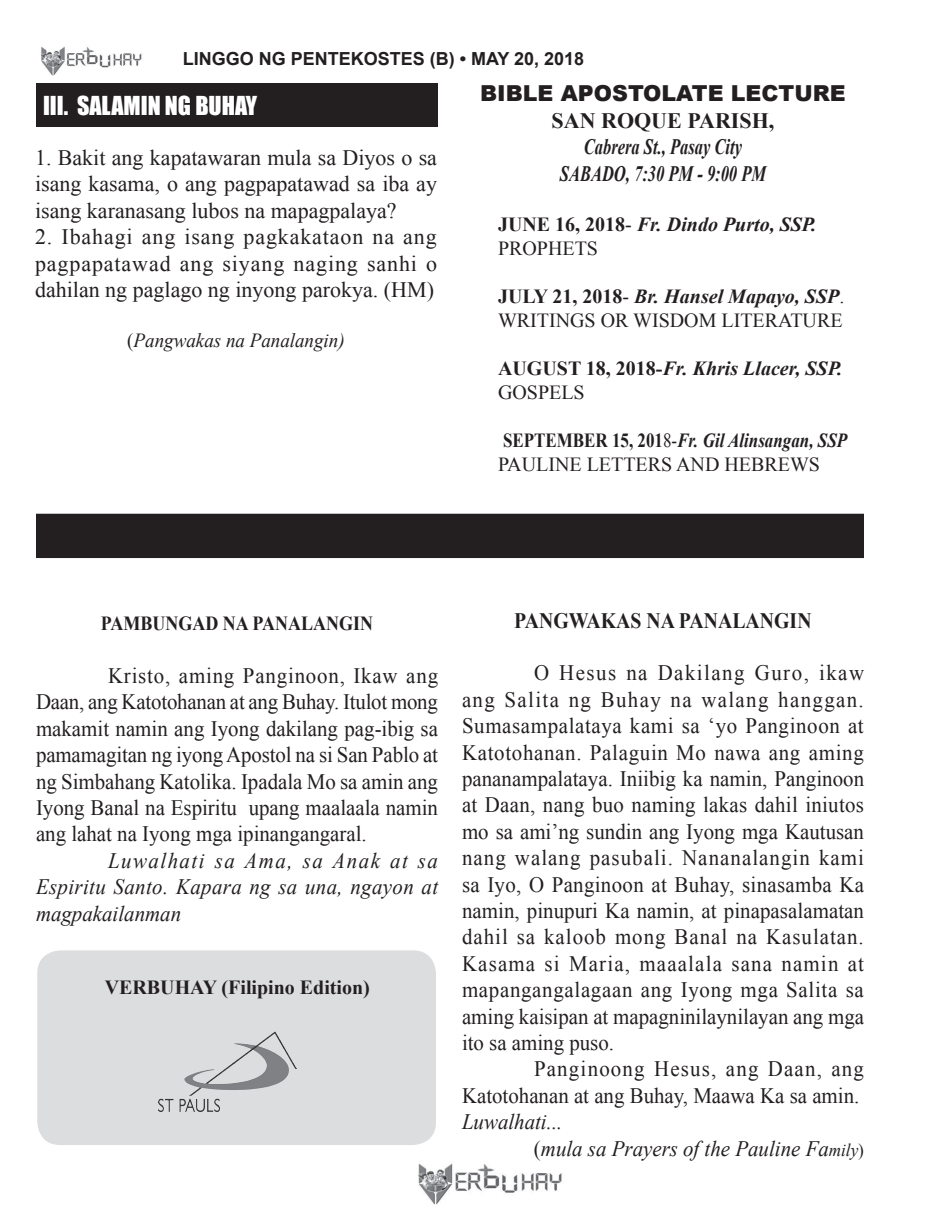
<style>
.page{position:relative;width:936px;height:1224px;background:#fff}
.page>*{position:absolute;margin:0;border:0;box-sizing:border-box;transform-origin:0 0}
.t1{font:24px "Impact";color:#fff}
.bodytext_unindented{font:22px/26.4px "Times New Roman";color:#231f20;text-align:justify;scale:.95 1}
.body_text{font:22px/26.4px "Times New Roman";color:#231f20;text-align:justify}
.bodytext_unindented-2{font:italic 22px/26.4px "Times New Roman";color:#231f20;text-align:justify;scale:.95 1}
.t2{font:italic 700 22px "Times New Roman";color:#231f20;scale:.75 1}
.t3{font:900 22px "Arial";color:#231f20}
.t4{font:700 22px "Times New Roman";color:#231f20;scale:.9 1}
.t5{font:700 22px "Times New Roman";color:#231f20}
.t6{font:italic 700 20px "Times New Roman";color:#231f20}
.t7{font:20px "Times New Roman";color:#231f20}
.t8{font:italic 700 20px "Times New Roman";color:#231f20;scale:.85 1}
.t9{font:700 20px "Times New Roman";color:#231f20}
.body_text-2{font:italic 20px "Times New Roman";color:#231f20;scale:.95 1}
.t10{font:700 20px "Times New Roman";color:#231f20;scale:.9 1}
.t11{font:700 18px "Arial";color:#231f20}
.s1{font-style:normal}
.s2{font-weight:400;font-style:normal}
.s3{font-size:18px}
.s4{font-style:normal;font-size:18px}
</style>
<div class="page">
<div style="left:36px;top:84px;width:402px;height:43px;background:#231f20"></div>
<img style="left:418px;top:1163px;width:144px;height:42px">
<img style="left:41px;top:46px;width:101px;height:29px">
<div style="left:36px;top:949px;width:401px;height:197px;background:#dcdddf;border-radius:24px"></div>
<div style="left:35px;top:948px;width:403px;height:199px;border:2px solid #fff;border-radius:24px"></div>
<img style="left:159px;top:1032px;width:137px;height:80px">
<div style="left:38px;top:516px;width:824px;height:40px;background:#231f20"></div>
<div style="left:36px;top:514px;width:828px;height:44px;border:4px solid #231f20"></div>
<p class="t11" style="left:183px;top:46px;width:403px">LINGGO NG PENTEKOSTES (B) • MAY 20, 2018</p>
<p class="t1" style="left:43px;top:86px;width:216px">III. SALAMIN NG BUHAY</p>
<p class="body_text" style="left:35px;top:144px;width:404px">1. Bakit ang kapatawaran mula sa Diyos o sa isang kasama, o ang pagpapatawad sa iba ay isang karanasang lubos na mapagpalaya?</p>
<p class="body_text" style="left:35px;top:223px;width:404px">2. Ibahagi ang isang pagkakataon na ang pagpapatawad ang siyang naging sanhi o dahilan ng paglago ng inyong parokya. (HM)</p>
<p class="body_text-2" style="left:127px;top:327px;width:230px"><span class="s1">(</span>Pangwakas na Panalangin)</p>
<p class="t3" style="left:480px;top:81px;width:367px">BIBLE APOSTOLATE LECTURE</p>
<p class="t5" style="left:552px;top:105px;width:224px">SAN ROQUE PARISH,</p>
<p class="t2" style="left:584px;top:132px;width:212px">Cabrera St., Pasay City</p>
<p class="t2" style="left:560px;top:158px;width:277px">SABADO, 7:30 PM - 9:00 PM</p>
<p class="t6" style="left:498px;top:210px;width:320px"><span class="s1">JUNE 16, 2018</span><span class="s2">-</span> Fr. Dindo Purto, SSP.</p>
<p class="t7" style="left:498px;top:235px;width:102px">PROPHETS</p>
<p class="t6" style="left:498px;top:282px;width:348px"><span class="s1">JULY 21, 2018</span><span class="s2">-</span> Br. Hansel Mapayo, SSP<span class="s2">.</span></p>
<p class="t7" style="left:498px;top:307px;width:346px">WRITINGS OR WISDOM LITERATURE</p>
<p class="t6" style="left:498px;top:354px;width:346px"><span class="s1">AUGUST 18, 2018-</span>Fr. Khris Llacer, SSP.</p>
<p class="t7" style="left:498px;top:379px;width:88px">GOSPELS</p>
<p class="t8" style="left:503px;top:426px;width:406px"><span class="s1">SEPTEMBER 15, 201</span><span class="s2">8-</span>Fr. Gil Alinsangan, SSP</p>
<p class="t7" style="left:498px;top:451px;width:324px">PAULINE LETTERS AND HEBREWS</p>
<p class="t10" style="left:101px;top:610px;width:304px">PAMBUNGAD NA PANALANGIN</p>
<p class="bodytext_unindented" style="left:36px;top:662px;width:425px;text-indent:72px">Kristo, aming Panginoon, Ikaw ang Daan, ang Katotohanan at ang Buhay. Itulot mong makamit namin ang Iyong dakilang pag-ibig sa pamamagitan ng iyong Apostol na si San Pablo at ng Simbahang Katolika. Ipadala Mo sa amin ang Iyong Banal na Espiritu upang maalaala namin ang lahat na Iyong mga ipinangangaral.</p>
<p class="bodytext_unindented-2" style="left:36px;top:847px;width:425px;text-indent:72px">Luwalhati sa Ama, sa Anak at sa Espiritu Santo. Kapara ng sa una, ngayon at magpakailanman</p>
<p class="t9" style="left:105px;top:973px;width:267px">VERBUHAY (Filipino Edition)</p>
<p class="t4" style="left:514px;top:605px;width:332px">PANGWAKAS NA PANALANGIN</p>
<p class="bodytext_unindented" style="left:462px;top:660px;width:425px;text-indent:72px">O Hesus na Dakilang Guro, ikaw ang Salita ng Buhay na walang hanggan.<br>Sumasampalataya kami sa ‘yo Panginoon at Katotohanan. Palaguin Mo nawa ang aming pananampalataya. Iniibig ka namin, Panginoon at Daan, nang buo naming lakas dahil iniutos mo sa ami’ng sundin ang Iyong mga Kautusan nang walang pasubali. Nananalangin kami sa Iyo, O Panginoon at Buhay, sinasamba Ka namin, pinupuri Ka namin, at pinapasalamatan dahil sa kaloob mong Banal na Kasulatan.<br>Kasama si Maria, maaalala sana namin at mapangangalagaan ang Iyong mga Salita sa aming kaisipan at mapagninilaynilayan ang mga ito sa aming puso.</p>
<p class="bodytext_unindented" style="left:462px;top:1056px;width:425px;text-align:right">Panginoong Hesus, ang Daan, ang<br>Katotohanan at ang Buhay, Maawa Ka sa amin.</p>
<p class="bodytext_unindented-2" style="left:462px;top:1108px;width:107px">Luwalhati...</p>
<p class="bodytext_unindented-2" style="left:534px;top:1135px;width:349px"><span class="s1">(</span>mula sa Prayers of the Pauline Fa<span class="s3">mily</span><span class="s4">)</span></p>
</div>
